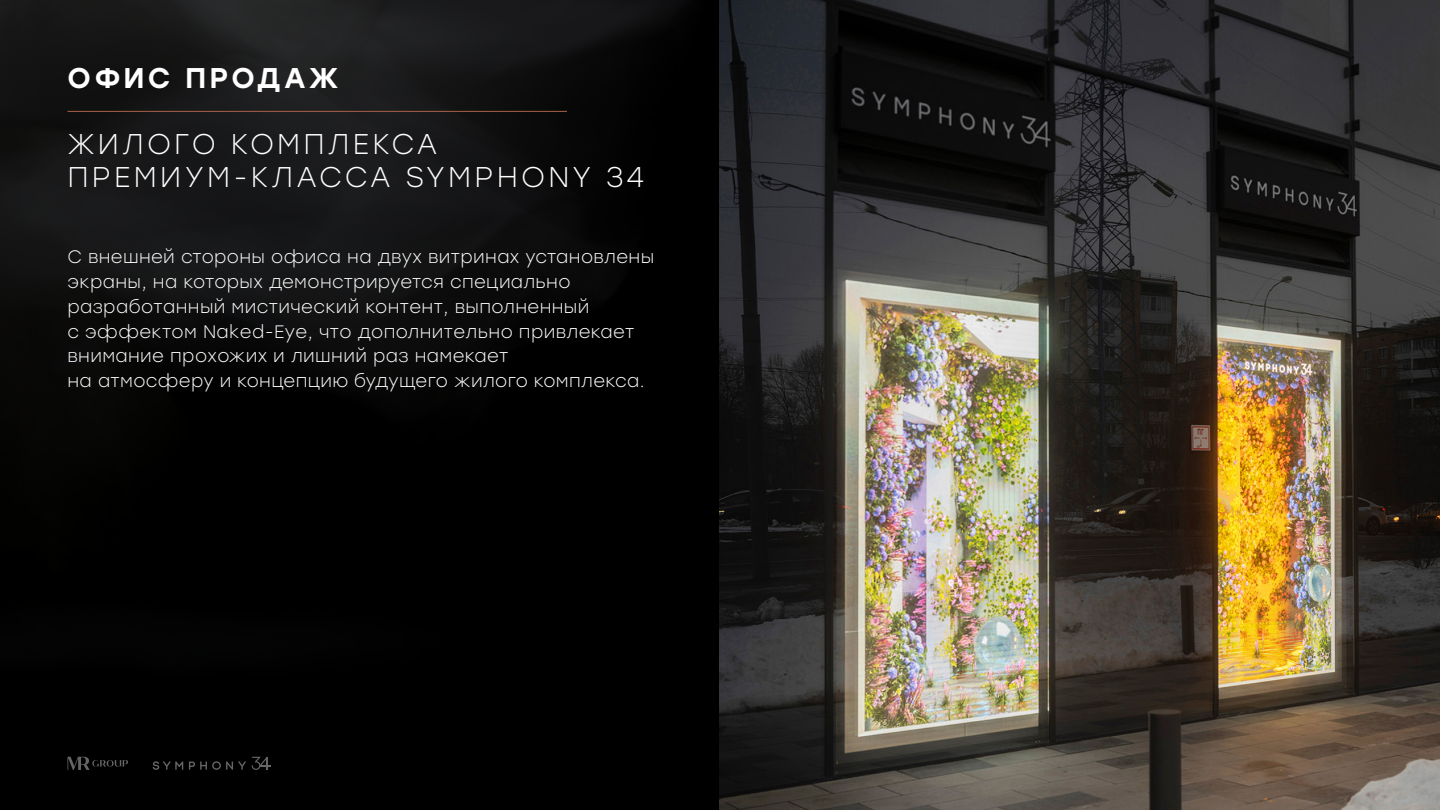
<style>
.page{position:relative;width:1440px;height:810px;background:#fff}
.page>*{position:absolute;margin:0;border:0;box-sizing:border-box;transform-origin:0 0}
.t1{font:300 28.5px/32.8px "Stolzl";letter-spacing:.11em;color:#fff}
.t2{font:500 28.5px "Stolzl";letter-spacing:.11em;color:#fff}
.t3{font:300 18px/24.8px "Stolzl";letter-spacing:.02em;color:#fff}
</style>
<div class="page">
<div style="left:0;top:0;width:720px;height:810px;background:#000"></div>
<img style="left:0;top:0;width:720px;height:687px">
<hr style="left:68px;top:111px;width:499px;height:1px;background:#a86147">
<svg style="left:67px;top:757px;width:61px;height:13px"></svg>
<svg style="left:252px;top:757px;width:19px;height:13px"></svg>
<svg style="left:153px;top:761px;width:93px;height:9px"></svg>
<img style="left:720px;top:0;width:720px;height:810px">
<h1 class="t2" style="left:68px;top:57px;width:273px">ОФИС ПРОДАЖ</h1>
<h1 class="t1" style="left:68px;top:127px;width:578px">ЖИЛОГО КОМПЛЕКСА<br>ПРЕМИУМ-КЛАССА SYMPHONY 34</h1>
<p class="t3" style="left:67px;top:244px;width:588px">С внешней стороны офиса на двух витринах установлены экраны, на которых демонстрируется специально разработанный мистический контент, выполненный<br>с эффектом Naked-Eye, что дополнительно привлекает внимание прохожих и лишний раз намекает<br>на атмосферу и концепцию будущего жилого комплекса.</p>
</div>
